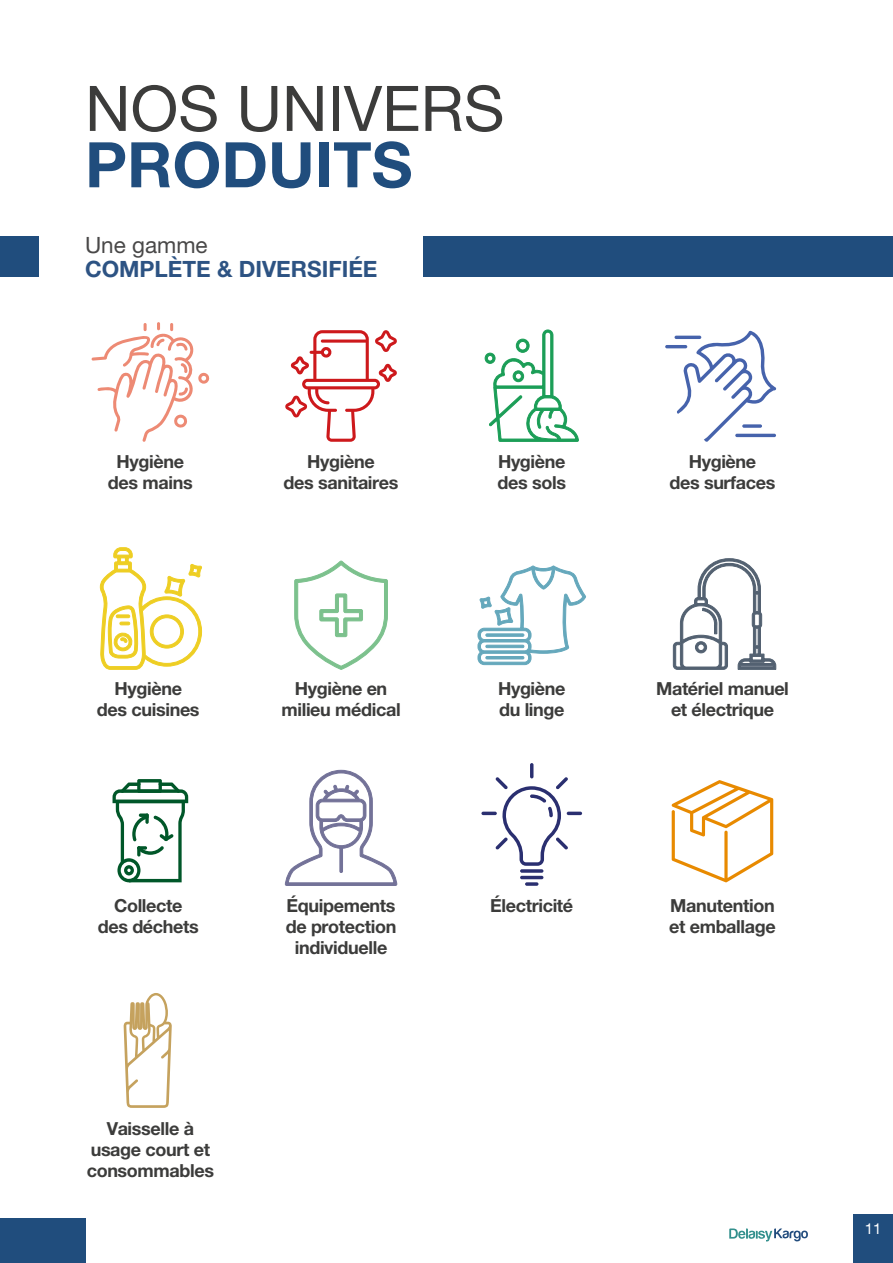
<style>
.page{position:relative;width:893px;height:1263px;background:#fff}
.page>*{position:absolute;margin:0;border:0;box-sizing:border-box;transform-origin:0 0}
.t1{font:62.85px "Helvetica Neue LT Pro";color:#3c3c3b}
.t2{font:700 62.85px "Helvetica Neue LT Pro";color:#204d7d}
.t3{font:700 22.5px "Helvetica Neue LT Pro";color:#2d5383}
.t4{font:22.5px "Helvetica Neue LT Pro";color:#494848}
.t5{font:700 18px/21px "Helvetica Neue LT Pro";letter-spacing:-.02em;color:#3c3c3b;text-align:center}
.t6{font:15px "Helvetica Neue LT Pro";color:#fff}
</style>
<div class="page">
<svg style="left:92px;top:322px;width:117px;height:120px"></svg>
<svg style="left:285px;top:330px;width:112px;height:112px"></svg>
<svg style="left:484px;top:329px;width:95px;height:113px"></svg>
<svg style="left:677px;top:331px;width:99px;height:111px"></svg>
<svg style="left:742px;top:424px;width:20px;height:4px"></svg>
<hr style="left:735px;top:434px;width:41px;height:3px;background:#4663ac;border-radius:2px">
<hr style="left:674px;top:336px;width:27px;height:3px;background:#4663ac;border-radius:2px">
<hr style="left:665px;top:345px;width:22px;height:3px;background:#4663ac;border-radius:2px">
<svg style="left:100px;top:547px;width:103px;height:123px"></svg>
<svg style="left:294px;top:560px;width:94px;height:110px"></svg>
<svg style="left:477px;top:565px;width:109px;height:100px"></svg>
<svg style="left:673px;top:558px;width:103px;height:112px"></svg>
<svg style="left:113px;top:779px;width:75px;height:103px"></svg>
<svg style="left:285px;top:770px;width:112px;height:116px"></svg>
<svg style="left:520px;top:869px;width:23px;height:4px"></svg>
<hr style="left:520px;top:876px;width:23px;height:3px;background:#2a2f70;border-radius:2px">
<svg style="left:525px;top:882px;width:13px;height:4px"></svg>
<hr style="left:481px;top:812px;width:16px;height:3px;background:#2a2f70;border-radius:2px">
<hr style="left:567px;top:812px;width:15px;height:3px;background:#2a2f70;border-radius:2px">
<hr style="left:530px;top:763px;width:3px;height:15px;background:#2a2f70;border-radius:2px">
<svg style="left:496px;top:777px;width:72px;height:89px"></svg>
<svg style="left:672px;top:780px;width:101px;height:102px"></svg>
<svg style="left:124px;top:993px;width:48px;height:115px"></svg>
<div style="left:423px;top:237px;width:470px;height:40px;background:#204d7d"></div>
<div style="left:0;top:236px;width:38px;height:41px;background:#204d7d"></div>
<svg style="left:729px;top:1228px;width:79px;height:13px"></svg>
<div style="left:853px;top:1215px;width:40px;height:48px;background:#204d7d"></div>
<div style="left:0;top:1218px;width:85px;height:45px;background:#204d7d"></div>
<h1 class="t1" style="left:85px;top:71px;width:421px">NOS UNIVERS</h1>
<h1 class="t2" style="left:85px;top:126px;width:329px">PRODUITS</h1>
<p class="t4" style="left:85px;top:231px;width:124px">Une gamme</p>
<p class="t3" style="left:85px;top:255px;width:294px">COMPLÈTE &amp; DIVERSIFIÉE</p>
<p class="t5" style="left:108px;top:450px;width:86px">Hygiène des mains</p>
<p class="t5" style="left:284px;top:450px;width:116px">Hygiène<br>des sanitaires</p>
<p class="t5" style="left:498px;top:450px;width:70px;text-align:left">Hygiène des sols</p>
<p class="t5" style="left:669px;top:450px;width:108px">Hygiène<br>des surfaces</p>
<p class="t5" style="left:97px;top:678px;width:104px">Hygiène<br>des cuisines</p>
<p class="t5" style="left:281px;top:678px;width:121px">Hygiène en milieu médical</p>
<p class="t5" style="left:498px;top:678px;width:69px;text-align:left">Hygiène du linge</p>
<p class="t5" style="left:656px;top:678px;width:134px">Matériel manuel et électrique</p>
<p class="t5" style="left:98px;top:894px;width:103px">Collecte des déchets</p>
<p class="t5" style="left:286px;top:894px;width:112px">Équipements de protection individuelle</p>
<p class="t5" style="left:490px;top:894px;width:84px">Électricité</p>
<p class="t5" style="left:669px;top:894px;width:108px;text-align:left">Manutention et emballage</p>
<p class="t5" style="left:87px;top:1117px;width:129px">Vaisselle à usage court et consommables</p>
<p class="t6" style="left:865px;top:1220px;width:18px">11</p>
</div>
